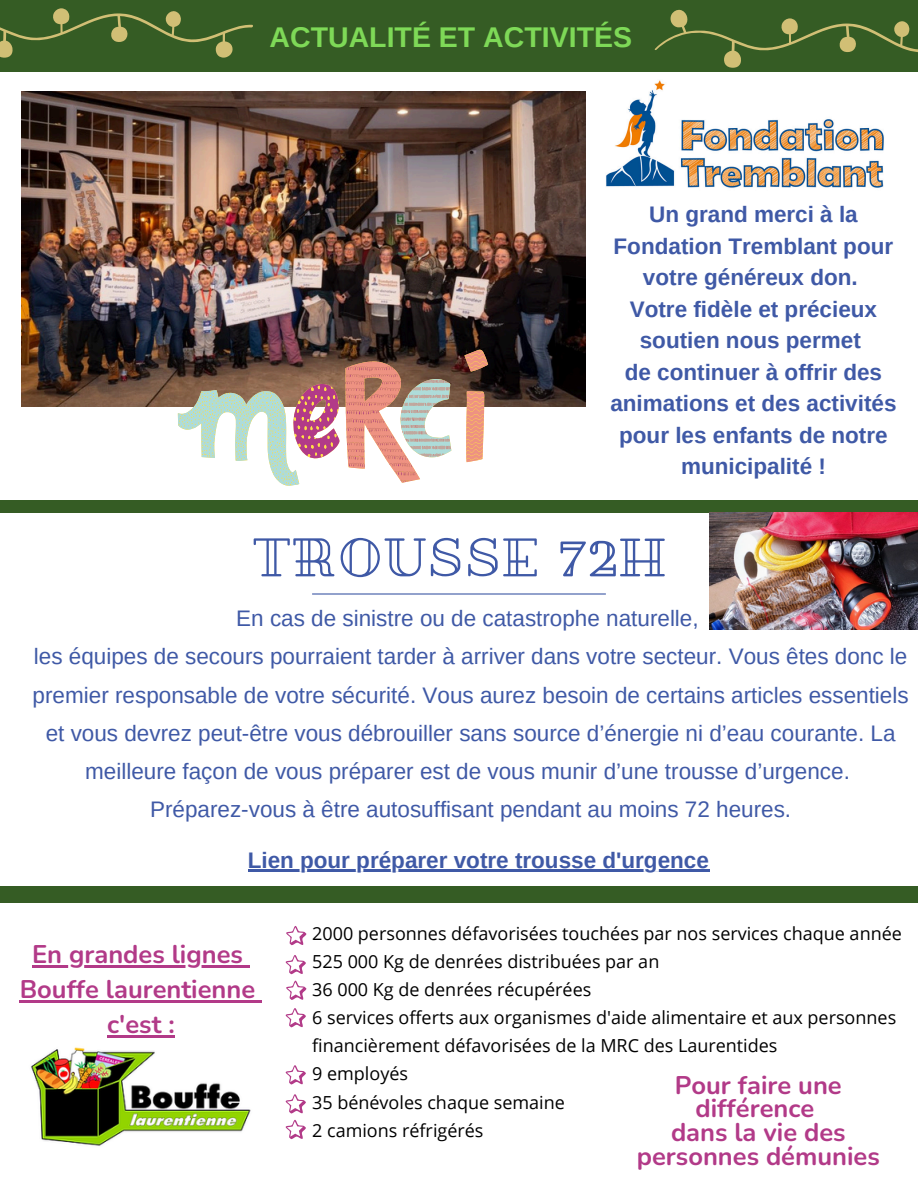
<style>
.page{position:relative;width:918px;height:1188px;background:#fff}
.page>*{position:absolute;margin:0;border:0;box-sizing:border-box;transform-origin:0 0}
.t1{font:52.5px "Pirou";color:#3f59a6}
.t2{font:700 28.5px "Arimo";color:#7ed957}
.t3{font:700 25.5px/23.7px "Nunito";color:#b23a88;text-align:center}
.t4{font:22.5px/38.2px "Arimo";color:#3f59a6;text-align:center}
.t5{font:700 22.5px/31.5px "Arimo";color:#3f59a6;text-align:center}
.t6{font:18px/28.2px "Open Sans";color:#000}
</style>
<div class="page">
<div style="left:0;top:500px;width:918px;height:13px;background:#355c24"></div>
<img style="left:606px;top:80px;width:278px;height:108px">
<div style="left:0;top:0;width:918px;height:71px;background:#355c24"></div>
<img style="left:21px;top:92px;width:564px;height:315px">
<div style="left:0;top:887px;width:918px;height:16px;background:#355c24"></div>
<svg style="left:178px;top:350px;width:310px;height:136px"></svg>
<img style="left:31px;top:1047px;width:220px;height:99px">
<img style="left:709px;top:513px;width:209px;height:117px">
<hr style="left:248px;top:869px;width:461px;height:2px;background:#3f59a6">
<svg style="left:286px;top:926px;width:21px;height:20px"></svg>
<svg style="left:285px;top:955px;width:21px;height:20px"></svg>
<svg style="left:286px;top:981px;width:21px;height:19px"></svg>
<svg style="left:285px;top:1008px;width:21px;height:20px"></svg>
<svg style="left:285px;top:1065px;width:21px;height:20px"></svg>
<svg style="left:285px;top:1094px;width:21px;height:20px"></svg>
<svg style="left:285px;top:1120px;width:21px;height:20px"></svg>
<hr style="left:32px;top:966px;width:211px;height:2px;background:#b23a88">
<svg style="left:243px;top:966px;width:7px;height:2px"></svg>
<hr style="left:20px;top:1000px;width:235px;height:3px;background:#b23a88">
<svg style="left:255px;top:1000px;width:7px;height:3px"></svg>
<hr style="left:107px;top:1035px;width:68px;height:3px;background:#b23a88">
<hr style="left:312px;top:593px;width:294px;height:2px;background:#3f59a6">
<svg style="left:0;top:8px;width:253px;height:50px"></svg>
<svg style="left:654px;top:9px;width:264px;height:59px"></svg>
<p class="t2" style="left:270px;top:21px;width:364px">ACTUALITÉ ET ACTIVITÉS</p>
<p class="t5" style="left:610px;top:199px;width:288px">Un grand merci à la<br>Fondation Tremblant pour votre généreux don.<br>Votre fidèle et précieux soutien nous permet<br>de continuer à offrir des animations et des activités pour les enfants de notre municipalité !</p>
<p class="t1" style="left:252px;top:527px;width:416px">TROUSSE 72H</p>
<p class="t4" style="left:33px;top:599px;width:878px">En cas de sinistre ou de catastrophe naturelle,<br>les équipes de secours pourraient tarder à arriver dans votre secteur. Vous êtes donc le premier responsable de votre sécurité. Vous aurez besoin de certains articles essentiels et vous devrez peut-être vous débrouiller sans source d’énergie ni d’eau courante. La meilleure façon de vous préparer est de vous munir d’une trousse d’urgence.<br>Préparez-vous à être autosuffisant pendant au moins 72 heures.</p>
<p class="t5" style="left:248px;top:844px;width:463px">Lien pour préparer votre trousse d'urgence</p>
<p class="t3" style="left:20px;top:937px;width:237px;line-height:34.8px">En grandes lignes<br>Bouffe laurentienne c'est :</p>
<p class="t6" style="left:312px;top:919px;width:591px">2000 personnes défavorisées touchées par nos services chaque année</p>
<p class="t6" style="left:312px;top:947px;width:349px">525 000 Kg de denrées distribuées par an</p>
<p class="t6" style="left:312px;top:975px;width:281px">36 000 Kg de denrées récupérées</p>
<p class="t6" style="left:312px;top:1003px;width:586px">6 services offerts aux organismes d'aide alimentaire et aux personnes financièrement défavorisées de la MRC des Laurentides</p>
<h2 class="t6" style="left:312px;top:1059px;width:97px">9 employés</h2>
<h4 class="t6" style="left:312px;top:1087px;width:254px">35 bénévoles chaque semaine</h4>
<p class="t6" style="left:312px;top:1116px;width:173px">2 camions réfrigérés</p>
<p class="t3" style="left:637px;top:1074px;width:245px">Pour faire une différence<br>dans la vie des personnes démunies</p>
</div>
